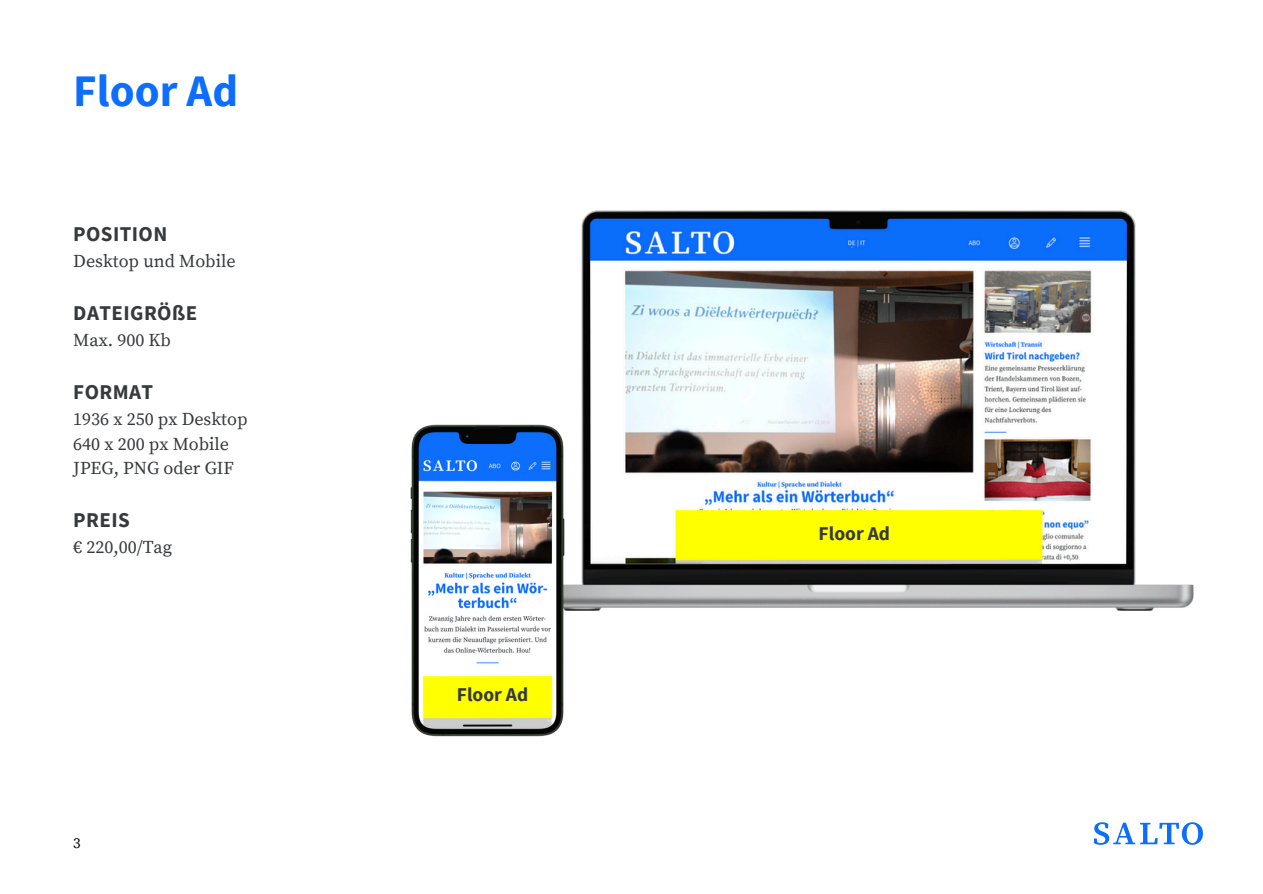
<style>
.page{position:relative;width:1263px;height:894px;background:#fff}
.page>*{position:absolute;margin:0;border:0;box-sizing:border-box;transform-origin:0 0}
.t1{font:700 45px "Source Sans Pro";color:#0d6efd}
.t2{font:700 21px "Source Sans Pro";letter-spacing:.02em;color:#373a3c}
.t3{font:700 19.5px "Source Sans Pro";color:#373a3c}
.t4{font:18px "Source Serif Pro";color:#373a3c}
.t5{font:15px "Source Serif Pro";color:#000}
</style>
<div class="page">
<img style="left:565px;top:211px;width:629px;height:399px">
<img style="left:410px;top:424px;width:155px;height:313px">
<svg style="left:1094px;top:822px;width:109px;height:22px"></svg>
<h1 class="t1" style="left:73px;top:62px;width:166px">Floor Ad</h1>
<p class="t2" style="left:73px;top:220px;width:96px">POSITION</p>
<h2 class="t4" style="left:73px;top:250px;width:164px">Desktop und Mobile</h2>
<p class="t2" style="left:73px;top:299px;width:126px">DATEIGRÖßE</p>
<p class="t4" style="left:73px;top:329px;width:99px">Max. 900 Kb</p>
<p class="t2" style="left:73px;top:378px;width:82px">FORMAT</p>
<h3 class="t4" style="left:73px;top:408px;width:176px">1936 x 250 px Desktop</h3>
<p class="t4" style="left:73px;top:433px;width:157px">640 x 200 px Mobile</p>
<p class="t4" style="left:73px;top:457px;width:162px">JPEG, PNG oder GIF</p>
<p class="t2" style="left:73px;top:506px;width:58px">PREIS</p>
<p class="t4" style="left:73px;top:536px;width:100px">€ 220,00/Tag</p>
<p class="t5" style="left:73px;top:834px;width:9px">3</p>
<p class="t3" style="left:457px;top:681px;width:73px">Floor Ad</p>
<p class="t3" style="left:819px;top:521px;width:73px">Floor Ad</p>
</div>
